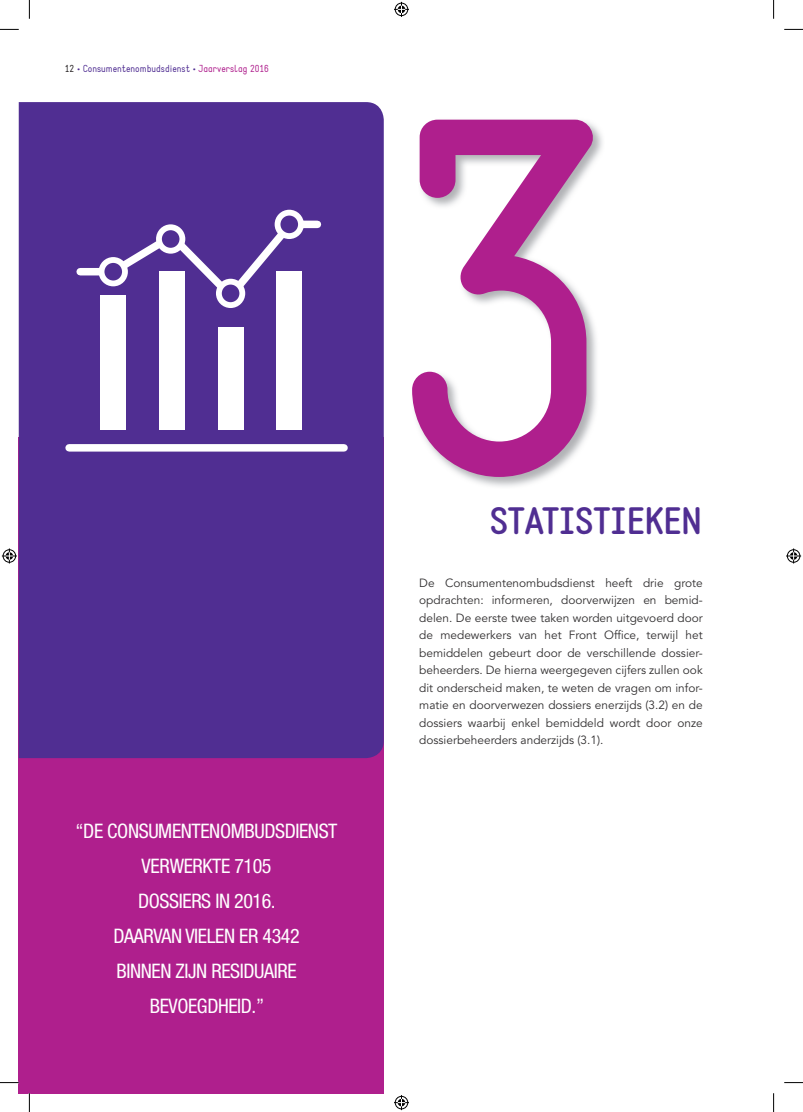
<style>
.page{position:relative;width:803px;height:1112px;background:#fff}
.page>*{position:absolute;margin:0;border:0;box-sizing:border-box;transform-origin:0 0}
.t1{font:497.88px "Static";color:#af1f8d}
.t2{font:700 37.5px "Static";color:#502e92}
.t3{font:condensed 20px/35px "Helvetica Neue LT Std";letter-spacing:-.02em;color:#fff;text-align:center}
.t4{font:11.88px/17.5px "Avenir LT Std";color:#312f30;text-align:justify}
.t5{font:10px "Static";color:#502e92}
.s1{color:#231f20}
.s2{color:#af1f8d}
</style>
<div class="page">
<div style="left:19px;top:437px;width:365px;height:655px;background:#af1f8d"></div>
<div style="left:19px;top:102px;width:365px;height:656px;background:#502e92"></div>
<img style="left:413px;top:120px;width:190px;height:367px">
<div style="left:69px;top:444px;width:275px;height:7px;background:#fff"></div>
<div style="left:100px;top:296px;width:26px;height:134px;background:#fff"></div>
<div style="left:159px;top:272px;width:26px;height:158px;background:#fff"></div>
<div style="left:218px;top:327px;width:26px;height:103px;background:#fff"></div>
<div style="left:276px;top:272px;width:26px;height:158px;background:#fff"></div>
<svg style="left:73px;top:215px;width:227px;height:92px"></svg>
<div style="left:102px;top:260px;width:23px;height:23px;background:#502e92;border-radius:50%"></div>
<div style="left:99px;top:257px;width:29px;height:29px;border:6px solid #fff;border-radius:50%"></div>
<div style="left:159px;top:227px;width:23px;height:24px;background:#502e92;border-radius:50%"></div>
<div style="left:156px;top:224px;width:29px;height:29px;border:6px solid #fff;border-radius:50%"></div>
<div style="left:219px;top:281px;width:23px;height:24px;background:#502e92;border-radius:50%"></div>
<div style="left:216px;top:279px;width:29px;height:29px;border:6px solid #fff;border-radius:50%"></div>
<div style="left:289px;top:220px;width:28px;height:8px;background:#fff"></div>
<div style="left:278px;top:212px;width:23px;height:24px;background:#502e92;border-radius:50%"></div>
<div style="left:275px;top:210px;width:29px;height:29px;border:6px solid #fff;border-radius:50%"></div>
<svg style="left:0;top:29px;width:19px;height:1px"></svg>
<svg style="left:784px;top:29px;width:19px;height:1px"></svg>
<svg style="left:0;top:1081px;width:19px;height:2px"></svg>
<svg style="left:784px;top:1082px;width:19px;height:1px"></svg>
<svg style="left:29px;top:0;width:1px;height:19px"></svg>
<svg style="left:29px;top:1092px;width:1px;height:19px"></svg>
<svg style="left:773px;top:0;width:1px;height:19px"></svg>
<svg style="left:773px;top:1093px;width:1px;height:18px"></svg>
<svg style="left:394px;top:2px;width:15px;height:15px"></svg>
<svg style="left:394px;top:1095px;width:15px;height:14px"></svg>
<svg style="left:2px;top:548px;width:15px;height:15px"></svg>
<svg style="left:786px;top:548px;width:15px;height:15px"></svg>
<p class="t5" style="left:65px;top:63px;width:206px"><span class="s1">12</span> • Consumentenombudsdienst • <span class="s2">Jaarverslag 2016</span></p>
<h3 class="t3" style="left:76px;top:812px;width:263px">“DE CONSUMENTENOMBUDSDIENST<br>VERWERKTE 7105<br>DOSSIERS IN 2016.<br>DAARVAN VIELEN ER 4342<br>BINNEN ZIJN RESIDUAIRE<br>BEVOEGDHEID.”</h3>
<h1 class="t1" style="left:384px;top:1px;width:238px">3</h1>
<h2 class="t2" style="left:490px;top:498px;width:214px">STATISTIEKEN</h2>
<p class="t4" style="left:419px;top:574px;width:285px">De Consumentenombudsdienst heeft drie grote opdrachten: informeren, doorverwijzen en bemid&shy;delen. De eerste twee taken worden uitgevoerd door de medewerkers van het Front Office, terwijl het bemiddelen gebeurt door de verschillende dossier&shy;beheerders. De hierna weergegeven cijfers zullen ook dit onderscheid maken, te weten de vragen om infor&shy;matie en doorverwezen dossiers enerzijds (3.2) en de dossiers waarbij enkel bemiddeld wordt door onze dossierbeheerders anderzijds (3.1).</p>
</div>
